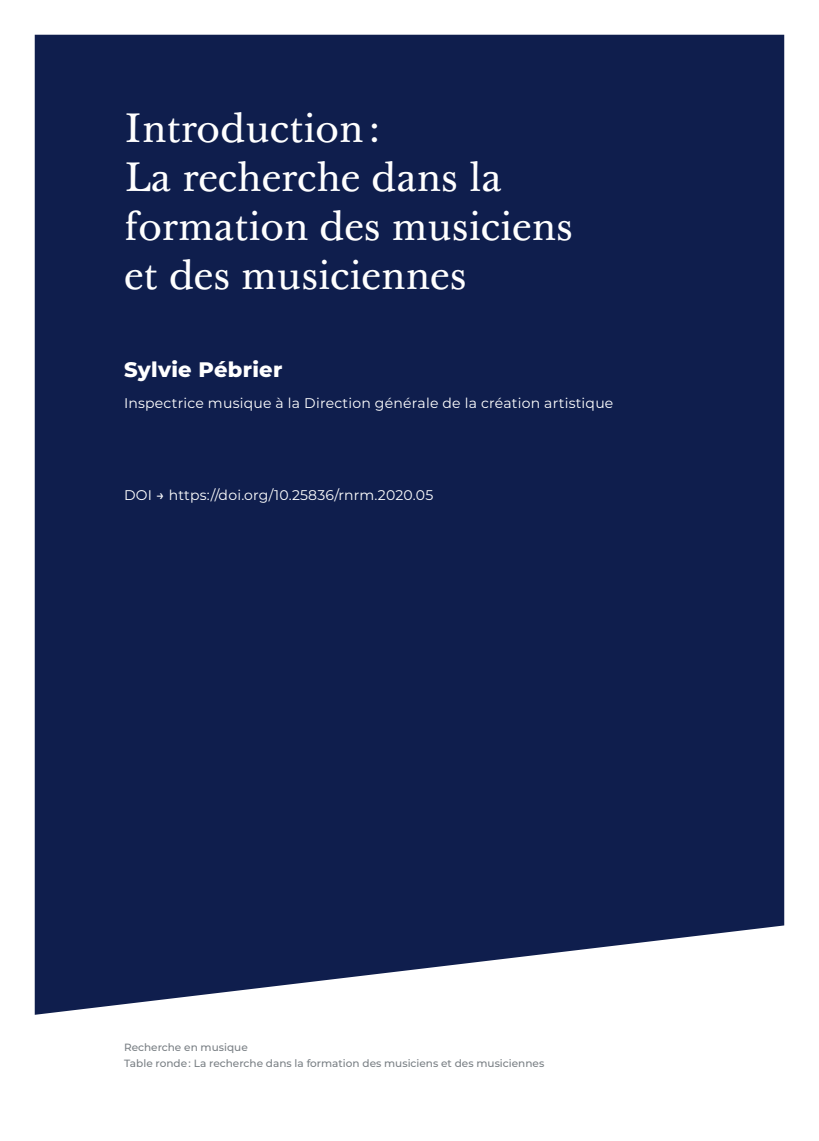
<style>
.page{position:relative;width:819px;height:1141px;background:#fff}
.page>*{position:absolute;margin:0;border:0;box-sizing:border-box;transform-origin:0 0}
.t1{font:40.25px/49px "Baskerville 10 Pro";color:#fff}
.t2{font:800 21px "Montserrat";letter-spacing:.015em;color:#fff}
.t3{font:14px "Montserrat";letter-spacing:.015em;color:#fff}
.t4{font:500 10.5px/15.8px "Montserrat";color:#797f84}
.s1{font-weight:500}
</style>
<div class="page">
<div style="left:35px;top:35px;width:749px;height:980px;background:#0f1e4d"></div>
<h1 class="t1" style="left:124px;top:107px;width:450px">Introduction:<br>La recherche dans la formation des musiciens et des musiciennes</h1>
<h2 class="t2" style="left:124px;top:354px;width:160px">Sylvie Pébrier</h2>
<p class="t3" style="left:124px;top:393px;width:491px">Inspectrice musique à la Direction générale de la création artistique</p>
<p class="t3" style="left:124px;top:485px;width:311px">DOI <span class="s1">→</span> https://doi.org/10.25836/rnrm.2020.05</p>
<p class="t4" style="left:124px;top:1039px;width:421px">Recherche en musique<br>Table ronde : La recherche dans la formation des musiciens et des musiciennes</p>
</div>
